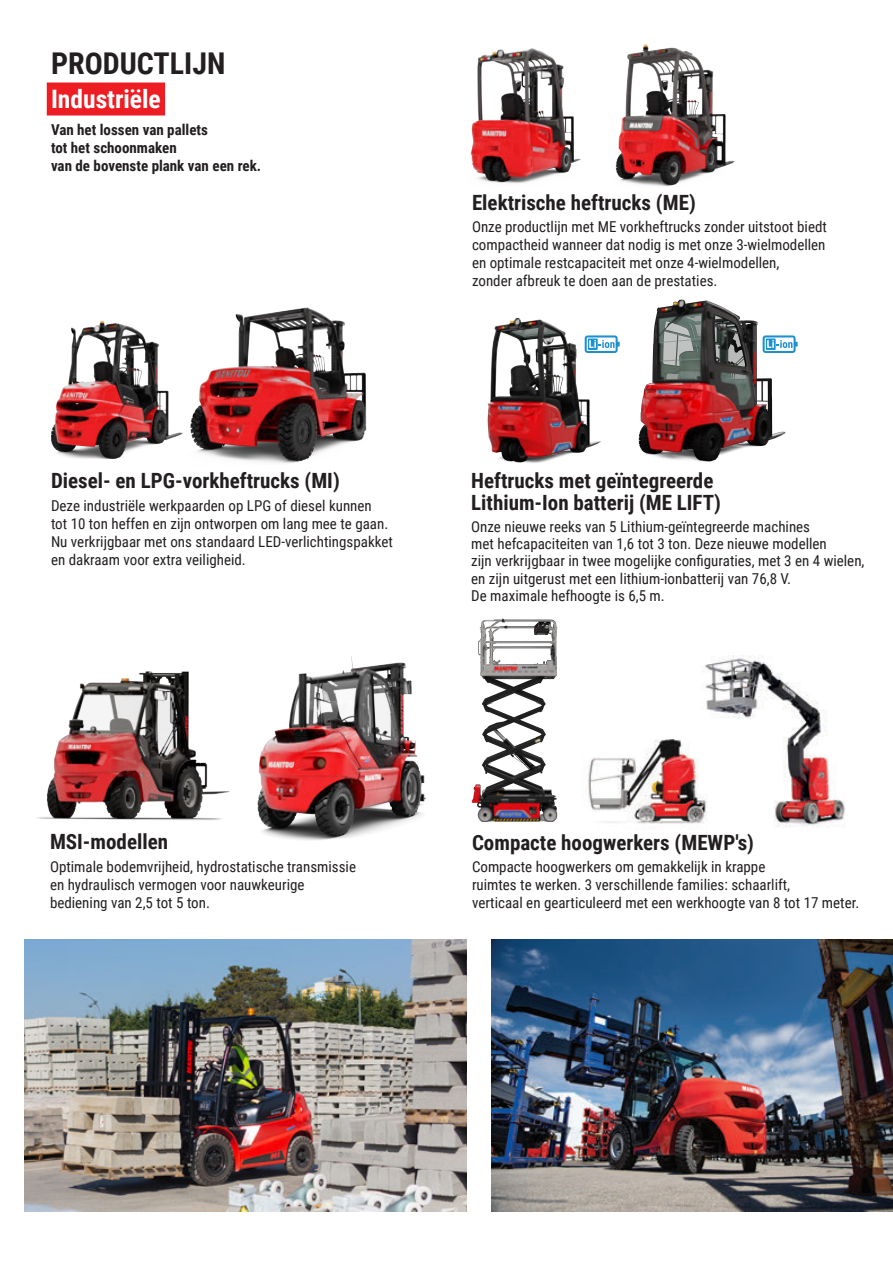
<style>
.page{position:relative;width:893px;height:1263px;background:#fff}
.page>*{position:absolute;margin:0;border:0;box-sizing:border-box;transform-origin:0 0}
.t1{font:700 30px "Roboto Condensed";color:#231f20}
.t2{font:700 25.5px "Roboto Condensed";color:#fff}
.t3{font:700 21px/22.5px "Roboto Condensed";color:#231f20}
.t4{font:15px/18px "Roboto Condensed";color:#231f20}
.t5{font:700 15px/18px "Roboto Condensed";color:#231f20}
</style>
<div class="page">
<img style="left:492px;top:940px;width:401px;height:272px">
<img style="left:24px;top:940px;width:443px;height:272px">
<div style="left:47px;top:83px;width:118px;height:33px;background:#ee1d23"></div>
<img style="left:702px;top:655px;width:143px;height:172px">
<img style="left:471px;top:618px;width:87px;height:204px">
<img style="left:615px;top:44px;width:120px;height:142px">
<img style="left:471px;top:48px;width:110px;height:135px">
<img style="left:51px;top:320px;width:132px;height:139px">
<img style="left:190px;top:307px;width:177px;height:156px">
<img style="left:257px;top:656px;width:169px;height:184px">
<img style="left:37px;top:671px;width:193px;height:149px">
<img style="left:588px;top:723px;width:122px;height:104px">
<img style="left:638px;top:299px;width:148px;height:163px">
<img style="left:487px;top:318px;width:114px;height:145px">
<svg style="left:585px;top:335px;width:35px;height:18px"></svg>
<svg style="left:763px;top:335px;width:35px;height:18px"></svg>
<h1 class="t1" style="left:51px;top:42px;width:176px">PRODUCTLIJN</h1>
<h2 class="t2" style="left:51px;top:81px;width:111px">Industriële</h2>
<p class="t5" style="left:51px;top:120px;width:212px">Van het lossen van pallets<br>tot het schoonmaken<br>van de bovenste plank van een rek.</p>
<h3 class="t3" style="left:51px;top:469px;width:290px">Diesel- en LPG-vorkheftrucks (MI)</h3>
<p class="t4" style="left:51px;top:496px;width:343px">Deze industriële werkpaarden op LPG of diesel kunnen<br>tot 10 ton heffen en zijn ontworpen om lang mee te gaan.<br>Nu verkrijgbaar met ons standaard LED-verlichtingspakket en dakraam voor extra veiligheid.</p>
<h3 class="t3" style="left:472px;top:191px;width:225px">Elektrische heftrucks (ME)</h3>
<p class="t4" style="left:472px;top:217px;width:356px">Onze productlijn met ME vorkheftrucks zonder uitstoot biedt compactheid wanneer dat nodig is met onze 3-wielmodellen en optimale restcapaciteit met onze 4-wielmodellen,<br>zonder afbreuk te doen aan de prestaties.</p>
<h3 class="t3" style="left:471px;top:468px;width:251px">Heftrucks met geïntegreerde<br>Lithium-Ion batterij (ME LIFT)</h3>
<p class="t4" style="left:471px;top:517px;width:395px;line-height:17.2px">Onze nieuwe reeks van 5 Lithium-geïntegreerde machines<br>met hefcapaciteiten van 1,6 tot 3 ton. Deze nieuwe modellen<br>zijn verkrijgbaar in twee mogelijke configuraties, met 3 en 4 wielen, en zijn uitgerust met een lithium-ionbatterij van 76,8 V.<br>De maximale hefhoogte is 6,5 m.</p>
<h3 class="t3" style="left:50px;top:830px;width:120px">MSI-modellen</h3>
<p class="t4" style="left:50px;top:857px;width:308px">Optimale bodemvrijheid, hydrostatische transmissie en hydraulisch vermogen voor nauwkeurige bediening van 2,5 tot 5 ton.</p>
<h3 class="t3" style="left:472px;top:830px;width:284px">Compacte hoogwerkers (MEWP's)</h3>
<p class="t4" style="left:472px;top:857px;width:389px">Compacte hoogwerkers om gemakkelijk in krappe<br>ruimtes te werken. 3 verschillende families: schaarlift,<br>verticaal en gearticuleerd met een werkhoogte van 8 tot 17 meter.</p>
</div>
